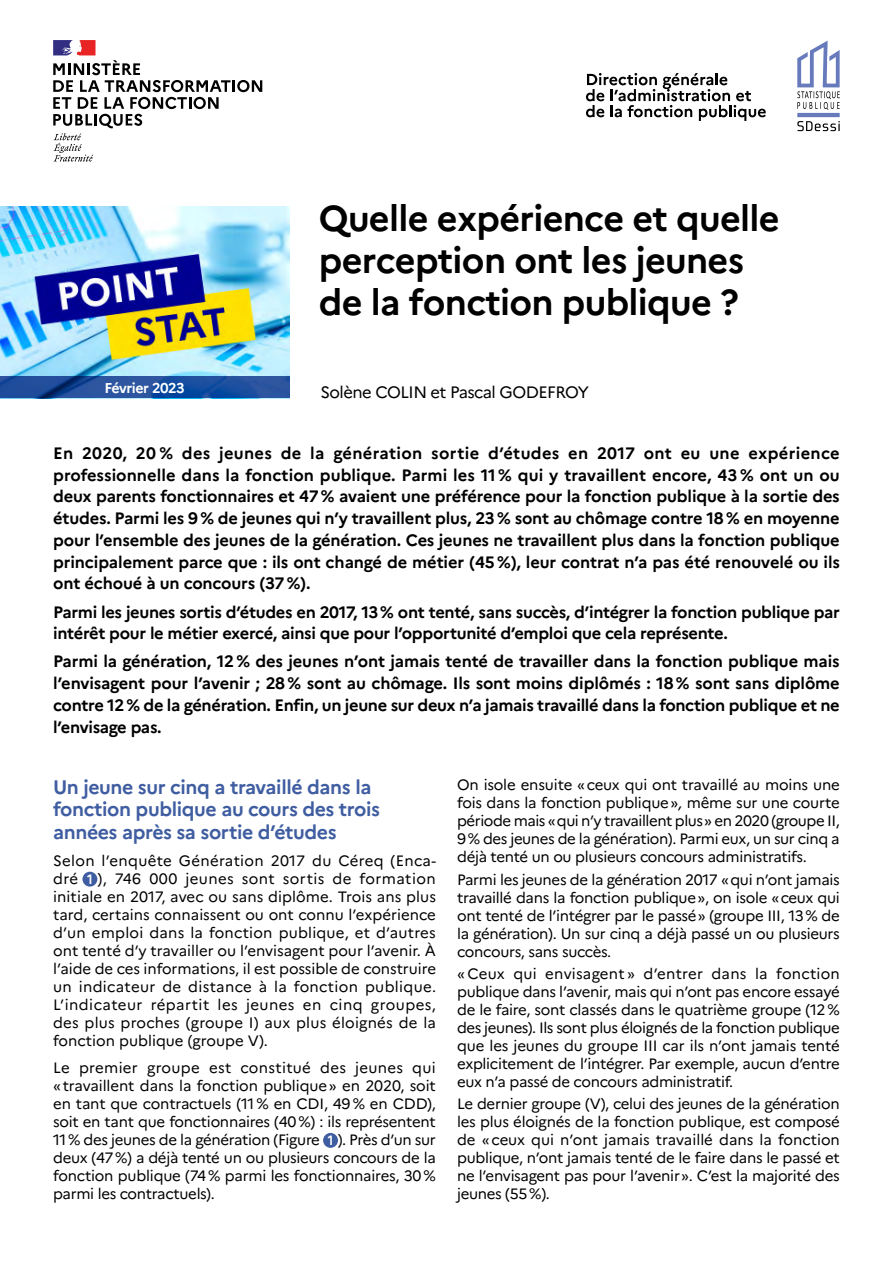
<style>
.page{position:relative;width:893px;height:1263px;background:#fff}
.page>*{position:absolute;margin:0;border:0;box-sizing:border-box;transform-origin:0 0}
.t1{font:700 36px/42px "Marianne";letter-spacing:-.02em;color:#000}
.t2{font:700 19.5px/22.5px "Marianne";letter-spacing:-.02em;color:#3f5da1}
.t3{font:700 16.5px/21.8px "Marianne";letter-spacing:-.02em;color:#000;text-align:justify}
.t4{font:16.5px "Marianne";letter-spacing:-.03em;color:#000}
.t5{font:15px/18px "Marianne";letter-spacing:-.02em;color:#000;text-align:justify}
.t6{font:700 14.25px "Marianne";letter-spacing:-.03em;color:#fff}
.s1{font-weight:700;font-size:13.5px;color:#fff}
.s2{font-style:italic}
</style>
<div class="page">
<svg style="left:53px;top:40px;width:209px;height:122px"></svg>
<svg style="left:586px;top:73px;width:180px;height:48px"></svg>
<img style="left:0;top:207px;width:289px;height:170px">
<svg style="left:797px;top:121px;width:43px;height:10px"></svg>
<svg style="left:797px;top:41px;width:43px;height:69px"></svg>
<hr style="left:797px;top:113px;width:43px;height:4px;background:#667abc">
<div style="left:82px;top:872px;width:15px;height:14px;background:#3f5da1;border-radius:50%"></div>
<div style="left:323px;top:1133px;width:15px;height:15px;background:#3f5da1;border-radius:50%"></div>
<svg style="left:0;top:377px;width:289px;height:21px;background:#1d4c9b"></svg>
<p class="t6" style="left:104px;top:379px;width:82px">Février 2023</p>
<h1 class="t1" style="left:319px;top:197px;width:462px">Quelle expérience et quelle perception ont les jeunes de la fonction publique ?</h1>
<p class="t4" style="left:320px;top:382px;width:270px">Solène COLIN et Pascal GODEFROY</p>
<p class="t3" style="left:53px;top:442px;width:788px">En 2020, 20 % des jeunes de la génération sortie d’études en 2017 ont eu une expérience professionnelle dans la fonction publique. Parmi les 11 % qui y travaillent encore, 43 % ont un ou deux parents fonctionnaires et 47 % avaient une préférence pour la fonction publique à la sortie des études. Parmi les 9 % de jeunes qui n’y travaillent plus, 23 % sont au chômage contre 18 % en moyenne pour l’ensemble des jeunes de la génération. Ces jeunes ne travaillent plus dans la fonction publique principalement parce que : ils ont changé de métier (45 %), leur contrat n’a pas été renouvelé ou ils ont échoué à un concours (37 %).</p>
<p class="t3" style="left:53px;top:601px;width:788px">Parmi les jeunes sortis d’études en 2017, 13% ont tenté, sans succès, d’intégrer la fonction publique par intérêt pour le métier exercé, ainsi que pour l’opportunité d’emploi que cela représente.</p>
<p class="t3" style="left:53px;top:651px;width:788px">Parmi la génération, 12 % des jeunes n’ont jamais tenté de travailler dans la fonction publique mais l’envisagent pour l’avenir ; 28 % sont au chômage. Ils sont moins diplômés : 18 % sont sans diplôme contre 12% de la génération. Enfin, un jeune sur deux n’a jamais travaillé dans la fonction publique et ne l’envisage pas.</p>
<h2 class="t2" style="left:53px;top:775px;width:328px">Un jeune sur cinq a travaillé dans la fonction publique au cours des trois années après sa sortie d’études</h2>
<p class="t5" style="left:53px;top:851px;width:384px">Selon l’enquête Génération 2017 du Céreq (Enca&shy;dré <span class="s1">1</span> ), 746 000 jeunes sont sortis de formation initiale en 2017, avec ou sans diplôme. Trois ans plus tard, certains connaissent ou ont connu l’expérience d’un emploi dans la fonction publique, et d’autres ont tenté d’y travailler ou l’envisagent pour l’avenir. À l’aide de ces informations, il est possible de construire un indicateur de distance à la fonction publique.<br>L’indicateur répartit les jeunes en cinq groupes, des plus proches (groupe I) aux plus éloignés de la fonction publique (groupe V).</p>
<p class="t5" style="left:53px;top:1059px;width:384px">Le premier groupe est constitué des jeunes qui «travaillent dans la fonction publique» en 2020, soit en tant que contractuels (11 % en CDI, 49 % en CDD), soit en tant que fonctionnaires (40%) : ils représentent 11% des jeunes de la génération (Figure <span class="s1">1</span> ). Près d’un sur deux (47%) a déjà tenté un ou plusieurs concours de la fonction publique (74% parmi les fonctionnaires, 30 % parmi les contractuels).</p>
<p class="t5" style="left:457px;top:776px;width:384px">On isole ensuite «ceux qui ont travaillé au moins une fois dans la fonction publique»<span class="s2">,</span> même sur une courte période mais «qui n’y travaillent plus» en 2020 (groupe II, 9% des jeunes de la génération). Parmi eux, un sur cinq a déjà tenté un ou plusieurs concours administratifs.</p>
<p class="t5" style="left:457px;top:870px;width:384px">Parmi les jeunes de la génération 2017 «qui n’ont jamais travaillé dans la fonction publique», on isole «ceux qui ont tenté de l’intégrer par le passé» (groupe III, 13% de la génération). Un sur cinq a déjà passé un ou plusieurs concours, sans succès.</p>
<p class="t5" style="left:457px;top:964px;width:384px">« Ceux qui envisagent » d’entrer dans la fonction publique dans l’avenir, mais qui n’ont pas encore essayé de le faire, sont classés dans le quatrième groupe (12% des jeunes). Ils sont plus éloignés de la fonction publique que les jeunes du groupe III car ils n’ont jamais tenté explicitement de l’intégrer. Par exemple, aucun d’entre eux n’a passé de concours administratif.</p>
<p class="t5" style="left:457px;top:1095px;width:384px">Le dernier groupe (V), celui des jeunes de la génération les plus éloignés de la fonction publique, est composé de «ceux qui n’ont jamais travaillé dans la fonction publique, n’ont jamais tenté de le faire dans le passé et ne l’envisagent pas pour l’avenir». C’est la majorité des jeunes (55%).</p>
</div>
